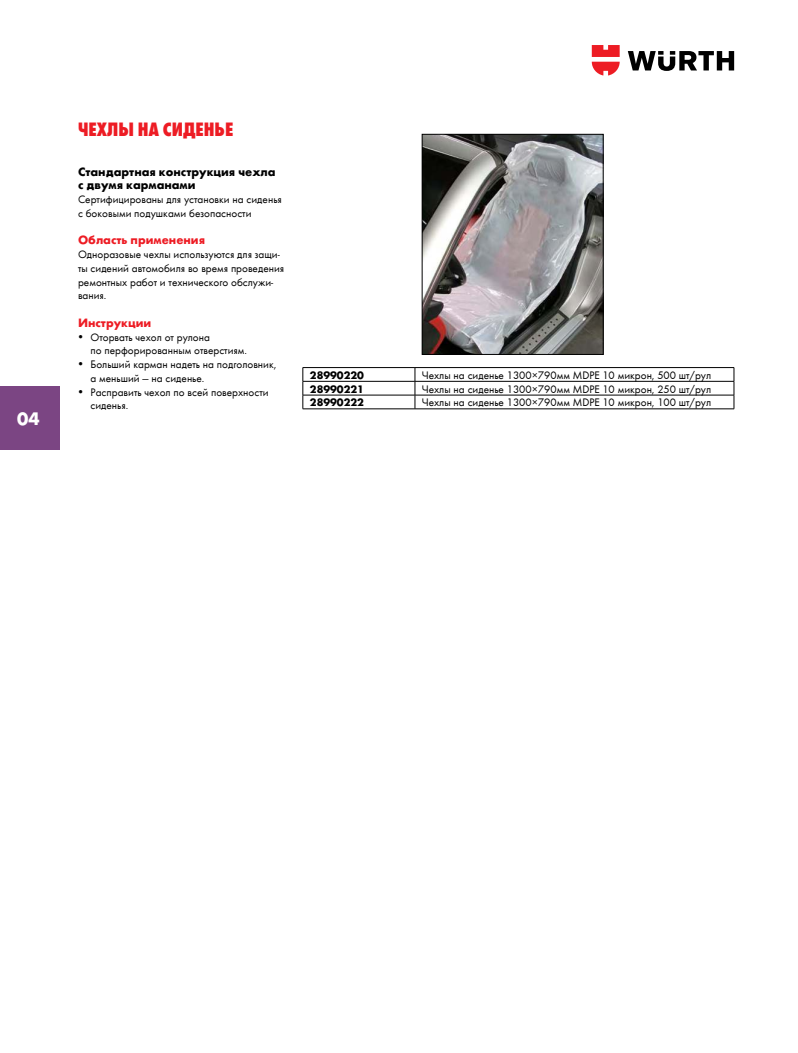
<style>
.page{position:relative;width:798px;height:1053px;background:#fff}
.page>*{position:absolute;margin:0;border:0;box-sizing:border-box;transform-origin:0 0}
.t1{font:20px "Wuerth Extra Bold Cond Caps";color:#ed1c24}
.t2{font:700 18.75px "Wuerth";color:#fff}
.t3{font:700 12.5px/13.8px "Wuerth";color:#000}
.t4{font:700 12.5px "Wuerth";color:#ed1c24}
.t5{font:11.25px/13.8px "Wuerth";color:#000}
.t6{font:700 11.25px "Wuerth";color:#000}
</style>
<div class="page">
<img style="left:424px;top:136px;width:177px;height:216px">
<div style="left:422px;top:134px;width:181px;height:220px;border:1px solid #000"></div>
<hr style="left:302px;top:381px;width:113px;height:1px;background:#000">
<hr style="left:415px;top:381px;width:318px;height:1px;background:#000">
<hr style="left:302px;top:395px;width:113px;height:1px;background:#000">
<hr style="left:415px;top:395px;width:318px;height:1px;background:#000">
<svg style="left:414px;top:368px;width:1px;height:40px"></svg>
<hr style="left:302px;top:367px;width:113px;height:1px;background:#000">
<hr style="left:415px;top:367px;width:318px;height:1px;background:#000">
<svg style="left:302px;top:368px;width:1px;height:40px"></svg>
<svg style="left:733px;top:368px;width:1px;height:40px"></svg>
<hr style="left:302px;top:408px;width:113px;height:1px;background:#000">
<hr style="left:415px;top:408px;width:318px;height:1px;background:#000">
<svg style="left:627px;top:51px;width:106px;height:20px"></svg>
<svg style="left:591px;top:45px;width:28px;height:30px"></svg>
<div style="left:0;top:386px;width:59px;height:64px;background:#7b4583"></div>
<h2 class="t2" style="left:17px;top:408px;width:24px">04</h2>
<h1 class="t1" style="left:78px;top:116px;width:157px">Чехлы на сиденье</h1>
<p class="t3" style="left:78px;top:163px;width:199px">Стандартная конструкция чехла с двумя карманами</p>
<p class="t5" style="left:78px;top:192px;width:205px">Сертифицированы для установки на сиденья с боковыми подушками безопасности</p>
<p class="t4" style="left:78px;top:231px;width:128px">Область применения</p>
<p class="t5" style="left:78px;top:247px;width:208px">Одноразовые чехлы используются для защи&shy;ты сидений автомобиля во время проведения ремонтных работ и технического обслужи&shy;вания.</p>
<p class="t4" style="left:78px;top:313px;width:75px">Инструкции</p>
<p class="t5" style="left:90px;top:329px;width:158px;text-indent:-12px">• Оторвать чехол от рулона<br>по перфорированным отверстиям.</p>
<p class="t5" style="left:90px;top:357px;width:187px;text-indent:-12px">• Больший карман надеть на подголовник, а меньший — на сиденье.</p>
<p class="t5" style="left:90px;top:384px;width:179px;text-indent:-12px">• Расправить чехол по всей поверхности сиденья.</p>
<p class="t6" style="left:310px;top:368px;width:55px">28990220</p>
<p class="t5" style="left:422px;top:367px;width:290px">Чехлы на сиденье 1300×790мм MDPE 10 микрон, 500 шт/рул</p>
<p class="t6" style="left:310px;top:382px;width:55px">28990221</p>
<p class="t5" style="left:422px;top:381px;width:290px">Чехлы на сиденье 1300×790мм MDPE 10 микрон, 250 шт/рул</p>
<p class="t6" style="left:310px;top:396px;width:55px">28990222</p>
<p class="t5" style="left:422px;top:395px;width:290px">Чехлы на сиденье 1300×790мм MDPE 10 микрон, 100 шт/рул</p>
</div>
